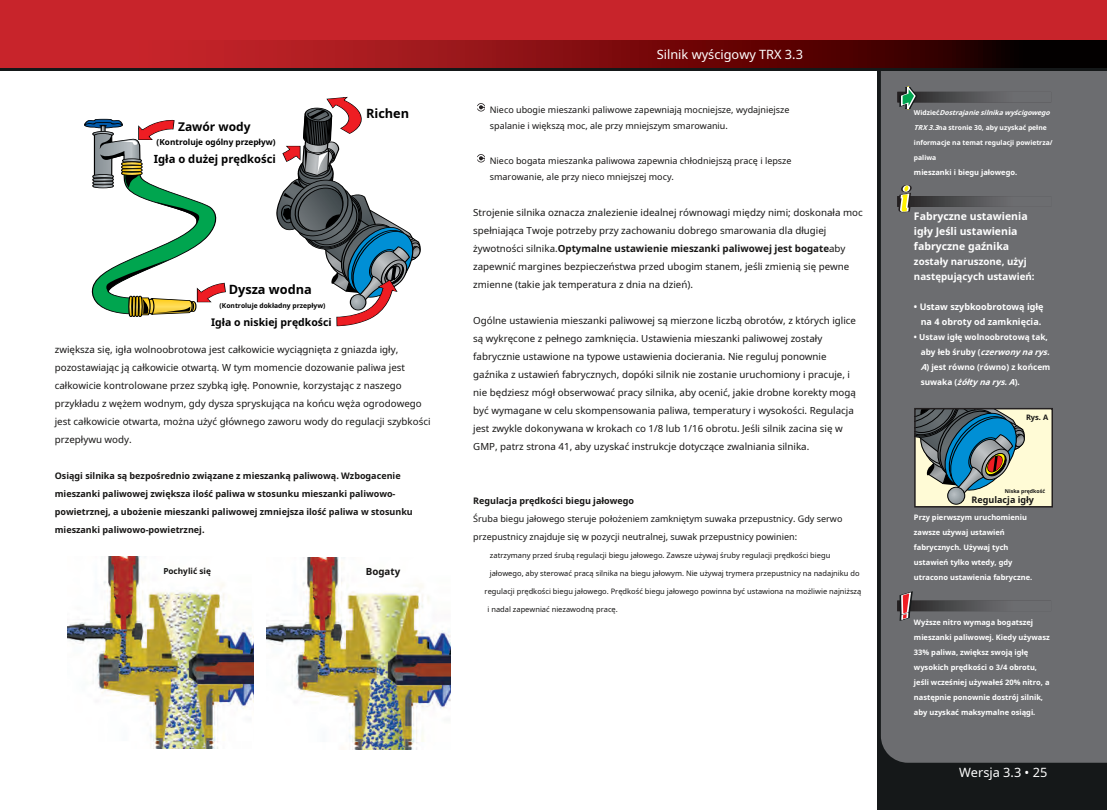
<style>
.page{position:relative;width:1107px;height:810px;background:#fff}
.page>*{position:absolute;margin:0;border:0;box-sizing:border-box;transform-origin:0 0}
.t1{font:12.75px "Noto Sans";color:#fff}
.t2{font:700 12.75px "Noto Sans";color:#000001}
.t3{font:700 12px "Noto Sans";color:#000001}
.t4{font:700 11.25px "Noto Sans";color:#000001}
.t5{font:700 10.5px/15px "Noto Sans";color:#fff}
.t6{font:700 10.5px "Noto Sans";color:#000001}
.t7{font:9.75px/18px "Noto Sans";color:#171615}
.t8{font:700 9.75px/15px "Noto Sans";color:#fff}
.t9{font:700 9.75px "Noto Sans";color:#171615}
.t10{font:9px/16.5px "Noto Sans";color:#171615}
.t11{font:700 9px/18px "Noto Sans";color:#171615}
.t12{font:700 9px/15px "Noto Sans";color:#fff;text-align:center}
.t13{font:700 8.25px/15px "Noto Sans";color:#fff}
.t14{font:700 8.25px "Noto Sans";color:#000001}
.t15{font:700 8.25px "Noto Sans";color:#171615}
.t16{font:700 7.5px/15px "Noto Sans";color:#fff}
.t17{font:7.5px "Noto Sans";color:#171615}
.t18{font:700 7.5px "Noto Sans";color:#171615}
.t19{font:700 6.75px "Noto Sans";color:#fff}
.t20{font:italic 700 6.75px "Noto Sans";color:#fff}
.t21{font:700 6.75px "Noto Sans";color:#000001}
.t22{font:700 5.25px "Noto Sans";color:#171615}
.s1{font-style:normal}
.s2{font-style:italic}
.s3{font-weight:700}
</style>
<div class="page">
<div style="left:878px;top:61px;width:229px;height:749px;background:#151819"></div>
<div style="left:881px;top:71px;width:226px;height:692px;background:#6c6d70"></div>
<div style="left:0;top:57px;width:1107px;height:14px;background:#151819"></div>
<div style="left:0;top:0;width:1107px;height:67px;background:#c8242b"></div>
<svg style="left:0;top:40px;width:1107px;height:28px"></svg>
<svg style="left:477px;top:154px;width:8px;height:9px"></svg>
<svg style="left:477px;top:103px;width:8px;height:9px"></svg>
<img style="left:266px;top:557px;width:184px;height:193px">
<svg style="left:84px;top:119px;width:142px;height:198px"></svg>
<svg style="left:276px;top:96px;width:145px;height:231px"></svg>
<img style="left:67px;top:557px;width:187px;height:192px">
<div style="left:902px;top:184px;width:9px;height:9px;border:2px solid #231f20;border-radius:50%"></div>
<div style="left:903px;top:185px;width:6px;height:7px;background:#fff101;border-radius:50%"></div>
<div style="left:903px;top:185px;width:7px;height:7px;border:1px solid #fff;border-radius:50%"></div>
<svg style="left:897px;top:193px;width:154px;height:20px;background:#646461"></svg>
<div style="left:915px;top:409px;width:137px;height:98px;background:#fffbd6"></div>
<svg style="left:948px;top:487px;width:17px;height:17px"></svg>
<div style="left:947px;top:487px;width:18px;height:17px;border:1px solid #000;border-radius:50%"></div>
<svg style="left:917px;top:411px;width:108px;height:84px"></svg>
<div style="left:914px;top:408px;width:139px;height:100px;border:2px solid #231f20"></div>
<svg style="left:897px;top:591px;width:154px;height:29px;background:#676366"></svg>
<svg style="left:897px;top:86px;width:154px;height:24px;background:#606565"></svg>
<h1 class="t1" style="left:657px;top:45px;width:148px">Silnik wyścigowy TRX 3.3</h1>
<h1 class="t2" style="left:366px;top:104px;width:45px">Richen</h1>
<p class="t10" style="left:490px;top:101px;width:301px">Nieco ubogie mieszanki paliwowe zapewniają mocniejsze, wydajniejsze spalanie i większą moc, ale przy mniejszym smarowaniu.</p>
<p class="t20" style="left:914px;top:108px;width:140px"><span class="s1">W i d z i e ć</span> Dostrajaniesilnikawyścigowego</p>
<p class="t3" style="left:178px;top:118px;width:74px">Zawór wody</p>
<p class="t4" style="left:154px;top:151px;width:124px">Igła o dużej prędkości</p>
<p class="t19" style="left:914px;top:123px;width:134px"><span class="s2">TRX3.3</span>na stronie 30, aby uzyskać pełne</p>
<p class="t19" style="left:914px;top:138px;width:140px">informacje na temat regulacji powietrza/</p>
<p class="t19" style="left:914px;top:153px;width:24px">paliwa</p>
<p class="t16" style="left:914px;top:165px;width:105px">mieszanki i biegu jałowego.</p>
<p class="t14" style="left:157px;top:136px;width:121px">(Kontroluje ogólny przepływ)</p>
<p class="t10" style="left:490px;top:152px;width:303px">Nieco bogata mieszanka paliwowa zapewnia chłodniejszą pracę i lepsze smarowanie, ale przy nieco mniejszej mocy.</p>
<p class="t7" style="left:473px;top:203px;width:391px">Strojenie silnika oznacza znalezienie idealnej równowagi między nimi; doskonała moc spełniająca Twoje potrzeby przy zachowaniu dobrego smarowania dla długiej żywotności silnika.<span class="s3">Optymalne ustawienie mieszanki paliwowej jest bogate</span>aby zapewnić margines bezpieczeństwa przed ubogim stanem, jeśli zmienią się pewne zmienne (takie jak temperatura z dnia na dzień).</p>
<p class="t5" style="left:914px;top:209px;width:115px">Fabryczne ustawienia igły Jeśli ustawienia fabryczne gaźnika</p>
<p class="t8" style="left:914px;top:254px;width:122px">zostały naruszone, użyj następujących ustawień:</p>
<h1 class="t2" style="left:229px;top:280px;width:85px">Dysza wodna</h1>
<p class="t6" style="left:211px;top:315px;width:122px">Igła o niskiej prędkości</p>
<p class="t21" style="left:220px;top:301px;width:107px">(Kontroluje dokładny przepływ)</p>
<p class="t12" style="left:914px;top:299px;width:131px">• Ustaw szybkoobrotową igłę na 4 obroty od zamknięcia.</p>
<p class="t13" style="left:921px;top:329px;width:134px;text-indent:-7px">• Ustaw igłę wolnoobrotową tak, a b y ł e b ś r u b y ( <span class="s2">czerwonynarys.<br>A</span>) jest równo (równo) z końcem s u w a k a ( <span class="s2">żółtynarys.A</span>) .</p>
<p class="t7" style="left:473px;top:311px;width:384px">Ogólne ustawienia mieszanki paliwowej są mierzone liczbą obrotów, z których iglice są wykręcone z pełnego zamknięcia. Ustawienia mieszanki paliwowej zostały fabrycznie ustawione na typowe ustawienia docierania. Nie reguluj ponownie gaźnika z ustawień fabrycznych, dopóki silnik nie zostanie uruchomiony i pracuje, i nie będziesz mógł obserwować pracy silnika, aby ocenić, jakie drobne korekty mogą być wymagane w celu skompensowania paliwa, temperatury i wysokości. Regulacja jest zwykle dokonywana w krokach co 1/8 lub 1/16 obrotu. Jeśli silnik zacina się w GMP, patrz strona 41, aby uzyskać instrukcje dotyczące zwalniania silnika.</p>
<p class="t7" style="left:55px;top:340px;width:377px">zwiększa się, igła wolnoobrotowa jest całkowicie wyciągnięta z gniazda igły, pozostawiając ją całkowicie otwartą. W tym momencie dozowanie paliwa jest całkowicie kontrolowane przez szybką igłę. Ponownie, korzystając z naszego przykładu z wężem wodnym, gdy dysza spryskująca na końcu węża ogrodowego jest całkowicie otwarta, można użyć głównego zaworu wody do regulacji szybkości przepływu wody.</p>
<p class="t18" style="left:1026px;top:412px;width:24px">Rys. A</p>
<p class="t11" style="left:55px;top:466px;width:360px">Osiągi silnika są bezpośrednio związane z mieszanką paliwową. Wzbogacenie mieszanki paliwowej zwiększa ilość paliwa w stosunku mieszanki paliwowo&shy;powietrznej, a ubożenie mieszanki paliwowej zmniejsza ilość paliwa w stosunku mieszanki paliwowo-powietrznej.</p>
<p class="t15" style="left:163px;top:565px;width:49px">Pochylić się</p>
<p class="t9" style="left:366px;top:565px;width:36px">Bogaty</p>
<p class="t22" style="left:1005px;top:487px;width:42px">Niska prędkość</p>
<p class="t11" style="left:473px;top:492px;width:162px">Regulacja prędkości biegu jałowego</p>
<p class="t11" style="left:972px;top:490px;width:64px">Regulacja igły</p>
<p class="t10" style="left:473px;top:510px;width:371px;line-height:18px">Śruba biegu jałowego steruje położeniem zamkniętym suwaka przepustnicy. Gdy serwo przepustnicy znajduje się w pozycji neutralnej, suwak przepustnicy powinien:</p>
<p class="t17" style="left:490px;top:550px;width:342px">zatrzymany przed śrubą regulacji biegu jałowego. Zawsze używaj śruby regulacji prędkości biegu</p>
<p class="t17" style="left:490px;top:568px;width:371px">jałowego, aby sterować pracą silnika na biegu jałowym. Nie używaj trymera przepustnicy na nadajniku do</p>
<p class="t17" style="left:485px;top:586px;width:378px">regulacji prędkości biegu jałowego. Prędkość biegu jałowego powinna być ustawiona na możliwie najniższą</p>
<p class="t17" style="left:488px;top:604px;width:132px">i nadal zapewniać niezawodną pracę.</p>
<p class="t16" style="left:914px;top:510px;width:120px">Przy pierwszym uruchomieniu zawsze używaj ustawień fabrycznych. Używaj tych ustawień tylko wtedy, gdy utracono ustawienia fabryczne.</p>
<p class="t16" style="left:914px;top:615px;width:137px">Wyższe nitro wymaga bogatszej mieszanki paliwowej. Kiedy używasz 33% paliwa, zwiększ swoją igłę wysokich prędkości o 3/4 obrotu, jeśli wcześniej używałeś 20% nitro, a następnie ponownie dostrój silnik, aby uzyskać maksymalne osiągi.</p>
<h1 class="t1" style="left:959px;top:763px;width:90px">Wersja 3.3 • 25</h1>
</div>
